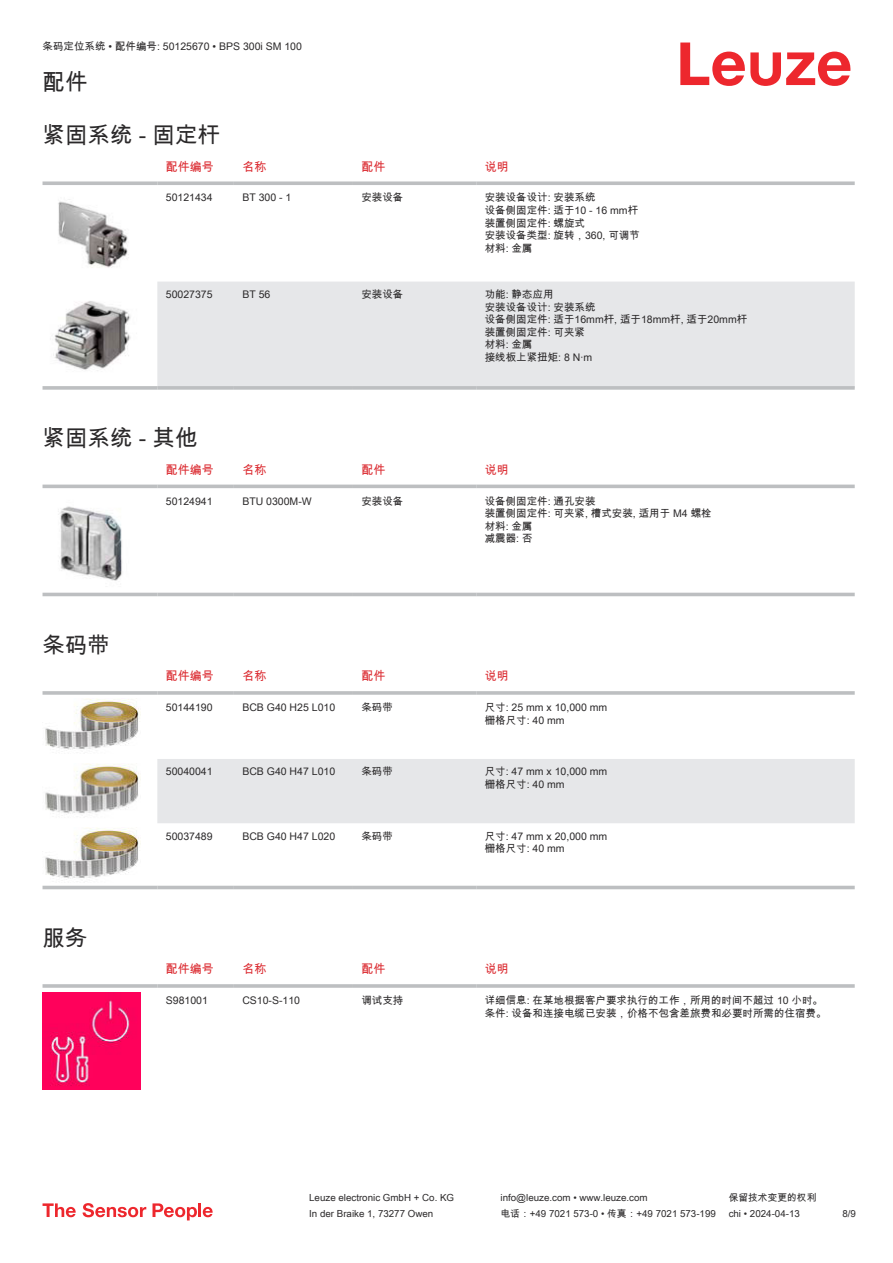
<style>
.page{position:relative;width:893px;height:1263px;background:#fff}
.page>*{position:absolute;margin:0;border:0;box-sizing:border-box;transform-origin:0 0}
.t1{font:22.5px "Arial Unicode MS";color:#2b292a}
.t2{font:12px "Arial Unicode MS";color:#db2a30}
.t3{font:10.5px/12.6px "Arial Unicode MS";color:#2b292a}
.t4{font:9.75px "Arial Unicode MS";color:#2b292a}
</style>
<div class="page">
<svg style="left:680px;top:43px;width:170px;height:43px"></svg>
<div style="left:157px;top:282px;width:698px;height:104px;background:#e6e7e9"></div>
<svg style="left:43px;top:181px;width:114px;height:4px"></svg>
<svg style="left:157px;top:181px;width:77px;height:4px"></svg>
<svg style="left:234px;top:181px;width:119px;height:4px"></svg>
<svg style="left:353px;top:181px;width:123px;height:4px"></svg>
<svg style="left:476px;top:181px;width:379px;height:4px;background:#c4c6c8"></svg>
<svg style="left:43px;top:386px;width:114px;height:4px"></svg>
<svg style="left:157px;top:386px;width:77px;height:4px"></svg>
<svg style="left:234px;top:386px;width:119px;height:4px"></svg>
<svg style="left:353px;top:386px;width:123px;height:4px"></svg>
<svg style="left:476px;top:386px;width:379px;height:4px;background:#c3c5c6"></svg>
<img style="left:58px;top:199px;width:71px;height:69px">
<img style="left:53px;top:301px;width:78px;height:70px">
<svg style="left:43px;top:484px;width:812px;height:113px"></svg>
<hr style="left:43px;top:485px;width:114px;height:3px;background:#bdbfc1">
<hr style="left:157px;top:485px;width:77px;height:3px;background:#bdbfc1">
<hr style="left:234px;top:485px;width:119px;height:3px;background:#bdbfc1">
<hr style="left:353px;top:485px;width:123px;height:3px;background:#bdbfc1">
<hr style="left:476px;top:485px;width:379px;height:3px;background:#bdbfc1">
<hr style="left:43px;top:593px;width:114px;height:3px;background:#bdbfc1">
<hr style="left:157px;top:593px;width:77px;height:3px;background:#bdbfc1">
<hr style="left:234px;top:593px;width:119px;height:3px;background:#bdbfc1">
<hr style="left:353px;top:593px;width:123px;height:3px;background:#bdbfc1">
<hr style="left:476px;top:593px;width:379px;height:3px;background:#bdbfc1">
<img style="left:43px;top:492px;width:97px;height:98px">
<svg style="left:43px;top:698px;width:812px;height:192px"></svg>
<div style="left:157px;top:759px;width:698px;height:64px;background:#e6e7e9"></div>
<hr style="left:43px;top:691px;width:114px;height:4px;background:#bdbfc1">
<hr style="left:157px;top:691px;width:77px;height:4px;background:#c7c9ca">
<hr style="left:234px;top:691px;width:119px;height:4px;background:#bdbfc1">
<hr style="left:353px;top:691px;width:123px;height:4px;background:#bdbfc1">
<hr style="left:476px;top:691px;width:379px;height:4px;background:#c7c9ca">
<hr style="left:43px;top:886px;width:114px;height:3px;background:#bdbfc1">
<hr style="left:157px;top:886px;width:77px;height:3px;background:#bdbfc1">
<hr style="left:234px;top:886px;width:119px;height:3px;background:#bdbfc1">
<hr style="left:353px;top:886px;width:123px;height:3px;background:#bdbfc1">
<hr style="left:476px;top:886px;width:379px;height:3px;background:#bdbfc1">
<img style="left:43px;top:699px;width:97px;height:56px">
<img style="left:43px;top:763px;width:97px;height:56px">
<img style="left:43px;top:827px;width:97px;height:56px">
<hr style="left:43px;top:984px;width:114px;height:4px;background:#bdbfc1">
<hr style="left:157px;top:984px;width:77px;height:4px;background:#c9cbcd">
<hr style="left:234px;top:984px;width:119px;height:4px;background:#c4c6c7">
<hr style="left:353px;top:984px;width:123px;height:4px;background:#bdbfc1">
<hr style="left:476px;top:984px;width:379px;height:4px;background:#c9cbcd">
<img style="left:43px;top:992px;width:97px;height:98px">
<svg style="left:43px;top:1203px;width:33px;height:14px"></svg>
<svg style="left:83px;top:1203px;width:63px;height:14px"></svg>
<svg style="left:153px;top:1203px;width:44px;height:17px"></svg>
<hr style="left:198px;top:1203px;width:3px;height:14px;background:#ed272d">
<svg style="left:203px;top:1207px;width:10px;height:10px"></svg>
<p class="t3" style="left:43px;top:40px;width:261px">条码定位系统 • 配件编号: 50125670 • BPS 300i SM 100</p>
<h1 class="t1" style="left:43px;top:66px;width:46px">配件</h1>
<h1 class="t1" style="left:43px;top:119px;width:179px">紧固系统 - 固定杆</h1>
<p class="t2" style="left:166px;top:158px;width:49px">配件编号</p>
<p class="t2" style="left:242px;top:158px;width:25px">名称</p>
<p class="t2" style="left:361px;top:158px;width:25px">配件</p>
<p class="t2" style="left:485px;top:158px;width:25px">说明</p>
<p class="t3" style="left:166px;top:191px;width:48px">50121434</p>
<p class="t3" style="left:242px;top:191px;width:51px">BT 300 - 1</p>
<p class="t3" style="left:361px;top:191px;width:43px">安装设备</p>
<p class="t3" style="left:485px;top:191px;width:157px">安装设备设计: 安装系统<br>设备侧固定件: 适于10 - 16 mm杆装置侧固定件: 螺旋式<br>安装设备类型: 旋转，360, 可调节材料: 金属</p>
<p class="t3" style="left:166px;top:288px;width:48px">50027375</p>
<p class="t3" style="left:242px;top:288px;width:30px">BT 56</p>
<p class="t3" style="left:361px;top:288px;width:43px">安装设备</p>
<p class="t3" style="left:485px;top:288px;width:264px">功能: 静态应用<br>安装设备设计: 安装系统<br>设备侧固定件: 适于16mm杆, 适于18mm杆, 适于20mm杆装置侧固定件: 可夹紧<br>材料: 金属<br>接线板上紧扭矩: 8 N·m</p>
<h1 class="t1" style="left:43px;top:422px;width:157px">紧固系统 - 其他</h1>
<p class="t2" style="left:166px;top:461px;width:49px">配件编号</p>
<p class="t2" style="left:242px;top:461px;width:25px">名称</p>
<p class="t2" style="left:361px;top:461px;width:25px">配件</p>
<p class="t2" style="left:485px;top:461px;width:25px">说明</p>
<p class="t3" style="left:166px;top:494px;width:48px">50124941</p>
<p class="t3" style="left:242px;top:494px;width:71px">BTU 0300M-W</p>
<p class="t3" style="left:361px;top:494px;width:43px">安装设备</p>
<p class="t3" style="left:485px;top:494px;width:228px">设备侧固定件: 通孔安装<br>装置侧固定件: 可夹紧, 槽式安装, 适用于 M4 螺栓材料: 金属<br>减震器: 否</p>
<h1 class="t1" style="left:43px;top:628px;width:69px">条码带</h1>
<h1 class="t1" style="left:43px;top:921px;width:46px">服务</h1>
<p class="t2" style="left:166px;top:667px;width:49px">配件编号</p>
<p class="t2" style="left:242px;top:667px;width:25px">名称</p>
<p class="t2" style="left:361px;top:667px;width:25px">配件</p>
<p class="t2" style="left:485px;top:667px;width:25px">说明</p>
<p class="t3" style="left:166px;top:701px;width:48px">50144190</p>
<p class="t3" style="left:242px;top:701px;width:94px">BCB G40 H25 L010</p>
<p class="t3" style="left:361px;top:701px;width:33px">条码带</p>
<p class="t3" style="left:485px;top:701px;width:124px">尺寸: 25 mm x 10,000 mm栅格尺寸: 40 mm</p>
<p class="t3" style="left:166px;top:765px;width:48px">50040041</p>
<p class="t3" style="left:242px;top:765px;width:94px">BCB G40 H47 L010</p>
<p class="t3" style="left:361px;top:765px;width:33px">条码带</p>
<p class="t3" style="left:485px;top:765px;width:124px">尺寸: 47 mm x 10,000 mm栅格尺寸: 40 mm</p>
<p class="t3" style="left:166px;top:829px;width:48px">50037489</p>
<p class="t3" style="left:242px;top:829px;width:94px">BCB G40 H47 L020</p>
<p class="t3" style="left:361px;top:829px;width:33px">条码带</p>
<p class="t3" style="left:485px;top:829px;width:124px">尺寸: 47 mm x 20,000 mm栅格尺寸: 40 mm</p>
<p class="t2" style="left:166px;top:960px;width:49px">配件编号</p>
<p class="t2" style="left:242px;top:960px;width:25px">名称</p>
<p class="t2" style="left:361px;top:960px;width:25px">配件</p>
<p class="t2" style="left:485px;top:960px;width:25px">说明</p>
<p class="t3" style="left:166px;top:994px;width:44px">S981001</p>
<p class="t3" style="left:242px;top:994px;width:59px">CS10-S-110</p>
<p class="t3" style="left:361px;top:994px;width:43px">调试支持</p>
<p class="t3" style="left:485px;top:994px;width:343px">详细信息: 在某地根据客户要求执行的工作，所用的时间不超过 10 小时。条件: 设备和连接电缆已安装，价格不包含差旅费和必要时所需的住宿费。</p>
<p class="t4" style="left:309px;top:1191px;width:146px">Leuze electronic GmbH + Co. KG</p>
<p class="t4" style="left:501px;top:1191px;width:149px">info@leuze.com • www.leuze.com</p>
<p class="t4" style="left:729px;top:1191px;width:89px">保留技术变更的权利</p>
<p class="t4" style="left:309px;top:1206px;width:126px">In der Braike 1, 73277 Owen</p>
<p class="t4" style="left:501px;top:1206px;width:217px">电话：+49 7021 573-0 • 传真：+49 7021 573-199</p>
<p class="t4" style="left:729px;top:1206px;width:73px">chi • 2024-04-13</p>
<p class="t4" style="left:842px;top:1206px;width:15px">8/9</p>
</div>
